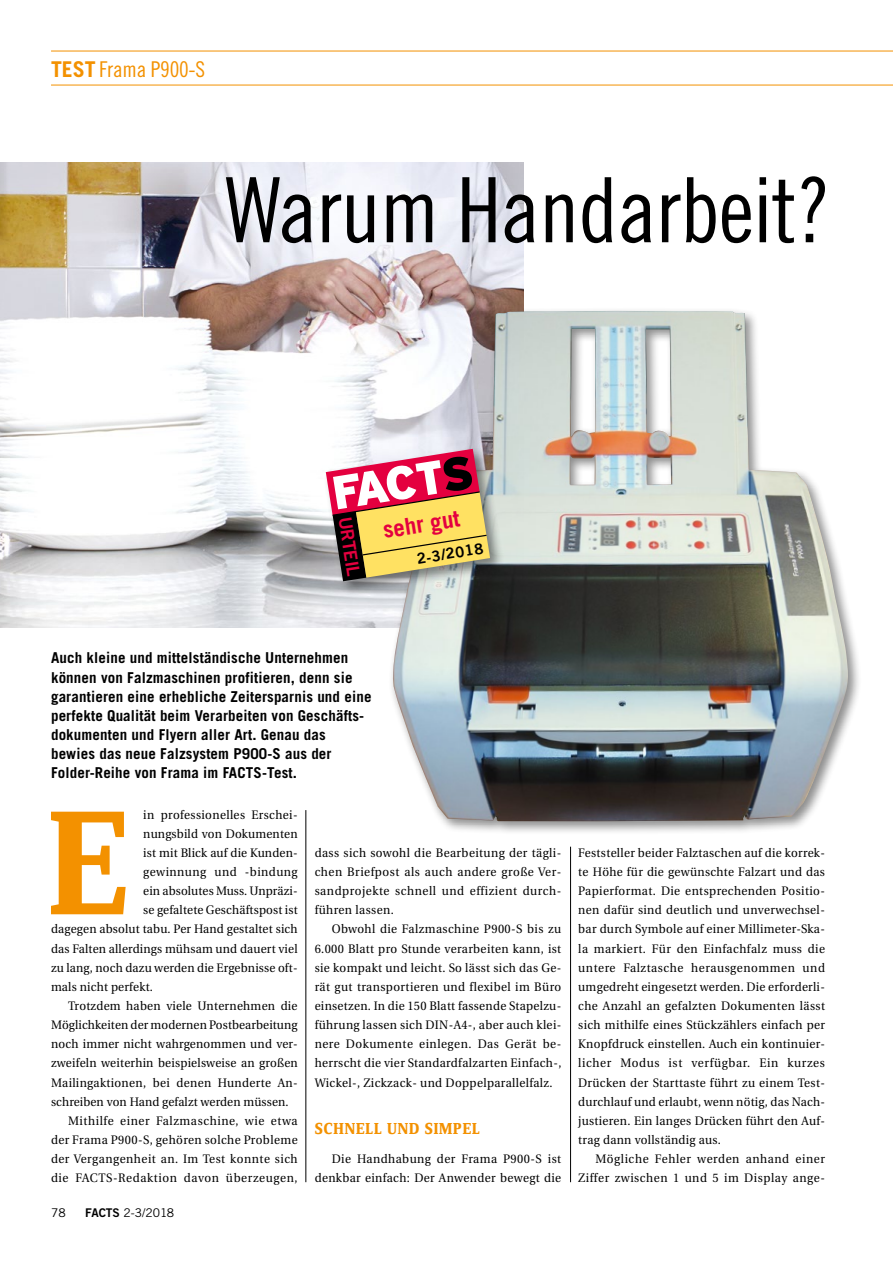
<style>
.page{position:relative;width:893px;height:1263px;background:#fff}
.page>*{position:absolute;margin:0;border:0;box-sizing:border-box;transform-origin:0 0}
.t1{font:700 153.9px "Zine Serif Dis";color:#f39100}
.t2{font:90px "Trade Gothic Cond Eighteen";letter-spacing:-.01em;color:#000}
.t3{font:700 23.25px "Trade Gothic";color:#e4003f}
.t4{font:21.75px "Trade Gothic Cond Eighteen";letter-spacing:-.01em;color:#f39100}
.t5{font:17.85px "Trade Gothic Bold Two";color:#e4003f}
.t6{font:700 16.5px "Zine Serif Dis";letter-spacing:.05em;color:#f39100}
.t7{font:700 15px/19.2px "Trade Gothic";letter-spacing:.01em;color:#000}
.t8{font:15px "Trade Gothic Bold Two";color:#000}
.t9{font:12.3px/19.2px "Utopia";letter-spacing:.025em;color:#000;text-align:justify;scale:.95 1}
.t10{font:12.3px "Utopia";letter-spacing:.05em;color:#000;scale:.95 1}
.t11{font:12.3px/19.2px "Utopia";letter-spacing:.045em;color:#000;text-align:right;scale:.95 1}
.t12{font:12px "Trade Gothic";color:#000}
.s1{font-family:"Trade Gothic";font-weight:700}
.s2{font-family:"Trade Gothic Bold Two"}
</style>
<div class="page">
<hr style="left:305px;top:810px;width:1px;height:372px;background:#000">
<hr style="left:570px;top:847px;width:1px;height:335px;background:#000">
<hr style="left:51px;top:51px;width:842px;height:1px;background:#f39100">
<hr style="left:51px;top:85px;width:842px;height:1px;background:#f39100">
<img style="left:0;top:163px;width:523px;height:464px">
<div style="left:389px;top:306px;width:473px;height:529px;background:#000;opacity:.45"></div>
<img style="left:392px;top:311px;width:458px;height:510px">
<div style="left:323px;top:446px;width:182px;height:150px;background:#000;opacity:.45"></div>
<svg style="left:326px;top:449px;width:164px;height:132px"></svg>
<h3 class="t4" style="left:51px;top:56px;width:156px"><span class="s1">TEST</span> Frama P900-S</h3>
<h2 class="t2" style="left:225px;top:157px;width:607px">Warum Handarbeit?</h2>
<h3 class="t5" style="left:356px;top:515px;width:61px;rotate:81deg">URTEIL</h3>
<h3 class="t3" style="left:381px;top:516px;width:79px;rotate:-9deg">sehr gut</h3>
<p class="t8" style="left:415px;top:549px;width:69px;rotate:-9deg">2-3/2018</p>
<p class="t7" style="left:51px;top:648px;width:322px">Auch kleine und mittelständische Unternehmen können von Falzmaschinen profitieren, denn sie garantieren eine erhebliche Zeitersparnis und eine perfekte Qualität beim Verarbeiten von Geschäfts&shy;dokumenten und Flyern aller Art. Genau das bewies das neue Falzsystem P900-S aus der Folder-Reihe von Frama im FACTS-Test.</p>
<h1 class="t1" style="left:49px;top:784px;width:81px">E</h1>
<p class="t9" style="left:143px;top:805px;width:164px">in professionelles Erschei-</p>
<p class="t9" style="left:143px;top:824px;width:164px">nungsbild von Dokumenten</p>
<p class="t9" style="left:143px;top:843px;width:164px">ist mit Blick auf die Kunden-</p>
<p class="t9" style="left:143px;top:862px;width:164px">gewinnung und -bindung</p>
<p class="t9" style="left:143px;top:882px;width:164px">ein absolutes Muss. Unpräzi-</p>
<p class="t9" style="left:143px;top:901px;width:164px">se gefaltete Geschäftspost ist</p>
<p class="t9" style="left:51px;top:920px;width:261px">dagegen absolut tabu. Per Hand gestaltet sich</p>
<p class="t9" style="left:51px;top:939px;width:261px">das Falten allerdings mühsam und dauert viel</p>
<p class="t9" style="left:51px;top:958px;width:261px">zu lang, noch dazu werden die Ergebnisse oft-</p>
<p class="t9" style="left:51px;top:977px;width:109px">mals nicht perfekt.</p>
<p class="t9" style="left:68px;top:996px;width:243px">Trotzdem haben viele Unternehmen die</p>
<p class="t9" style="left:51px;top:1015px;width:261px">Möglichkeiten der modernen Postbearbeitung</p>
<p class="t9" style="left:51px;top:1035px;width:261px">noch immer nicht wahrgenommen und ver-</p>
<p class="t9" style="left:51px;top:1054px;width:261px">zweifeln weiterhin beispielsweise an großen</p>
<p class="t9" style="left:51px;top:1073px;width:261px">Mailingaktionen, bei denen Hunderte An-</p>
<p class="t9" style="left:51px;top:1092px;width:252px">schreiben von Hand gefalzt werden müssen.</p>
<p class="t10" style="left:68px;top:1114px;width:243px">Mithilfe einer Falzmaschine, wie etwa</p>
<p class="t9" style="left:51px;top:1130px;width:261px">der Frama P900-S, gehören solche Probleme</p>
<p class="t9" style="left:51px;top:1149px;width:261px">der Vergangenheit an. Im Test konnte sich</p>
<p class="t10" style="left:51px;top:1171px;width:261px">die FACTS-Redaktion davon überzeugen,</p>
<p class="t9" style="left:315px;top:843px;width:261px">dass sich sowohl die Bearbeitung der tägli&shy;chen Briefpost als auch andere große Ver&shy;sandprojekte schnell und effizient durch&shy;führen lassen.</p>
<p class="t9" style="left:315px;top:920px;width:261px;text-indent:17px">Obwohl die Falzmaschine P900-S bis zu 6.000 Blatt pro Stunde verarbeiten kann, ist sie kompakt und leicht. So lässt sich das Ge&shy;rät gut transportieren und flexibel im Büro einsetzen. In die 150 Blatt fassende Stapelzu&shy;führung lassen sich DIN-A4-, aber auch klei&shy;nere Dokumente einlegen. Das Gerät be&shy;herrscht die vier Standardfalzarten Einfach-, Wickel-, Zickzack- und Doppelparallelfalz.</p>
<h3 class="t6" style="left:315px;top:1120px;width:167px">SCHNELL UND SIMPEL</h3>
<p class="t9" style="left:315px;top:1149px;width:261px;text-align:right">Die Handhabung der Frama P900-S ist denkbar einfach: Der Anwender bewegt die</p>
<p class="t12" style="left:51px;top:1205px;width:16px">78</p>
<p class="t12" style="left:85px;top:1206px;width:91px"><span class="s2">FACTS</span> 2-3/2018</p>
<p class="t9" style="left:578px;top:843px;width:261px">Feststeller beider Falztaschen auf die korrek&shy;te Höhe für die gewünschte Falzart und das Papierformat. Die entsprechenden Positio&shy;nen dafür sind deutlich und unverwechsel&shy;bar durch Symbole auf einer Millimeter-Ska&shy;la markiert. Für den Einfachfalz muss die untere Falztasche herausgenommen und umgedreht eingesetzt werden. Die erforderli&shy;che Anzahl an gefalzten Dokumenten lässt sich mithilfe eines Stückzählers einfach per Knopfdruck einstellen. Auch ein kontinuier&shy;licher Modus ist verfügbar. Ein kurzes Drücken der Starttaste führt zu einem Test&shy;durchlauf und erlaubt, wenn nötig, das Nach&shy;justieren. Ein langes Drücken führt den Auf&shy;trag dann vollständig aus.</p>
<p class="t11" style="left:578px;top:1149px;width:261px">Mögliche Fehler werden anhand einer<br>Ziffer zwischen 1 und 5 im Display ange-</p>
</div>
